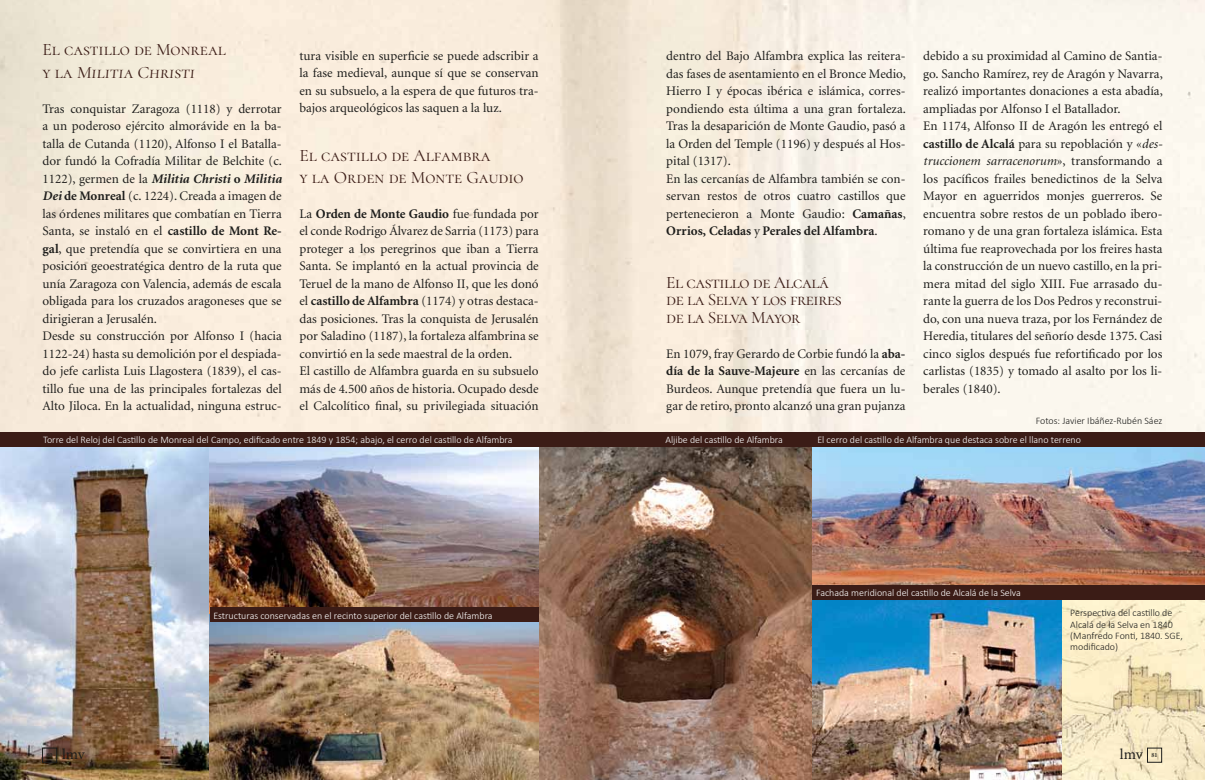
<style>
.page{position:relative;width:1205px;height:780px;background:#fff}
.page>*{position:absolute;margin:0;border:0;box-sizing:border-box;transform-origin:0 0}
.t1{font:17.5px/22.4px "Cormorant SC";color:#3b1c16}
.t2{font:17.5px/17.5px "Cormorant SC";letter-spacing:-.025em;color:#3b1c16}
.t3{font:15px "Minion Pro";letter-spacing:-.01em;color:#1d1d1b}
.t4{font:13.12px/17.5px "Minion";color:#1d1d1b}
.t5{font:300 10px "Calibri";color:#fff}
.t6{font:300 10px/11.2px "Calibri";color:#1d1d1b}
.t7{font:600 6.25px "Minion Pro";color:#1d1d1b}
.s1{font-weight:700;font-style:italic}
.s2{font-weight:700}
.s3{font-style:italic}
</style>
<div class="page">
<img style="left:0;top:0;width:1205px;height:440px">
<img style="left:539px;top:446px;width:273px;height:334px">
<img style="left:0;top:446px;width:210px;height:334px">
<img style="left:1061px;top:599px;width:144px;height:181px">
<img style="left:812px;top:440px;width:393px;height:145px">
<img style="left:812px;top:599px;width:249px;height:181px">
<img style="left:210px;top:622px;width:329px;height:158px">
<div style="left:42px;top:748px;width:15px;height:14px;border:1px solid #1d1d1b"></div>
<div style="left:1147px;top:748px;width:15px;height:14px;border:1px solid #1d1d1b"></div>
<img style="left:210px;top:446px;width:329px;height:162px">
<div style="left:0;top:432px;width:539px;height:14px;background:#3b1c16"></div>
<div style="left:210px;top:608px;width:329px;height:14px;background:#3b1c16"></div>
<div style="left:539px;top:432px;width:274px;height:14px;background:#3b1c16"></div>
<div style="left:814px;top:432px;width:391px;height:14px;background:#3b1c16"></div>
<div style="left:812px;top:585px;width:393px;height:14px;background:#3b1c16"></div>
<h1 class="t1" style="left:43px;top:38px;width:185px">El castillo de Monreal y la Militia Christi</h1>
<p class="t4" style="left:43px;top:100px;width:241px">Tras conquistar Zaragoza (1118) y derrotar a un poderoso ejército almorávide en la ba&shy;talla de Cutanda (1120), Alfonso I el Batalla&shy;dor fundó la Cofradía Militar de Belchite (c.<br>1122), germen de la <span class="s1">Militia Christi</span> <span class="s2">o</span> <span class="s1">Militia Dei</span> <span class="s2">de Monreal</span> (c. 1224). Creada a imagen de las órdenes militares que combatían en Tierra Santa, se instaló en el <span class="s2">castillo de Mont Re&shy;gal</span>, que pretendía que se convirtiera en una posición geoestratégica dentro de la ruta que unía Zaragoza con Valencia, además de escala obligada para los cruzados aragoneses que se dirigieran a Jerusalén.<br>Desde su construcción por Alfonso I (hacia 1122-24) hasta su demolición por el despiada&shy;do jefe carlista Luis Llagostera (1839), el cas&shy;tillo fue una de las principales fortalezas del Alto Jiloca. En la actualidad, ninguna estruc-</p>
<p class="t4" style="left:299px;top:47px;width:241px;text-align:justify">tura visible en superficie se puede adscribir a la fase medieval, aunque sí que se conservan en su subsuelo, a la espera de que futuros tra&shy;bajos arqueológicos las saquen a la luz.</p>
<h1 class="t1" style="left:299px;top:145px;width:226px;line-height:21.2px">El castillo de Alfambra<br>y la Orden de Monte Gaudio</h1>
<p class="t4" style="left:299px;top:205px;width:241px">La <span class="s2">Orden de Monte Gaudio</span> fue fundada por el conde Rodrigo Álvarez de Sarria (1173) para proteger a los peregrinos que iban a Tierra Santa. Se implantó en la actual provincia de Teruel de la mano de Alfonso II, que les donó el <span class="s2">castillo de Alfambra</span> (1174) y otras destaca&shy;das posiciones. Tras la conquista de Jerusalén por Saladino (1187), la fortaleza alfambrina se convirtió en la sede maestral de la orden.<br>El castillo de Alfambra guarda en su subsuelo más de 4.500 años de historia. Ocupado desde el Calcolítico final, su privilegiada situación</p>
<p class="t5" style="left:43px;top:433px;width:471px">Torre del Reloj del Castillo de Monreal del Campo, edificado entre 1849 y 1854; abajo, el cerro del castillo de Alfambra</p>
<p class="t5" style="left:213px;top:609px;width:281px">Estructuras conservadas en el recinto superior del castillo de Alfambra</p>
<p class="t4" style="left:666px;top:47px;width:241px">dentro del Bajo Alfambra explica las reitera&shy;das fases de asentamiento en el Bronce Medio, Hierro I y épocas ibérica e islámica, corres&shy;pondiendo esta última a una gran fortaleza.<br>Tras la desaparición de Monte Gaudio, pasó a la Orden del Temple (1196) y después al Hos&shy;pital (1317).<br>En las cercanías de Alfambra también se con&shy;servan restos de otros cuatro castillos que pertenecieron a Monte Gaudio: <span class="s2">Camañas</span>, <span class="s2">Orrios, Celadas</span> y <span class="s2">Perales del Alfambra</span>.</p>
<h1 class="t2" style="left:666px;top:273px;width:177px">El castillo de Alcalá de la Selva y los freires de la Selva Mayor</h1>
<p class="t4" style="left:666px;top:345px;width:241px;text-align:justify">En 1079, fray Gerardo de Corbie fundó la <span class="s2">aba&shy;día de la Sauve-Majeure</span> en las cercanías de Burdeos. Aunque pretendía que fuera un lu&shy;gar de retiro, pronto alcanzó una gran pujanza</p>
<p class="t4" style="left:923px;top:48px;width:241px">debido a su proximidad al Camino de Santia&shy;go. Sancho Ramírez, rey de Aragón y Navarra, realizó importantes donaciones a esta abadía, ampliadas por Alfonso I el Batallador.<br>En 1174, Alfonso II de Aragón les entregó el <span class="s2">castillo de Alcalá</span> para su repoblación y «<span class="s3">des&shy;truccionem sarracenorum</span>», transformando a los pacíficos frailes benedictinos de la Selva Mayor en aguerridos monjes guerreros. Se encuentra sobre restos de un poblado ibero&shy;romano y de una gran fortaleza islámica. Esta última fue reaprovechada por los freires hasta la construcción de un nuevo castillo, en la pri&shy;mera mitad del siglo XIII. Fue arrasado du&shy;rante la guerra de los Dos Pedros y reconstrui&shy;do, con una nueva traza, por los Fernández de Heredia, titulares del señorío desde 1375. Casi cinco siglos después fue refortificado por los carlistas (1835) y tomado al asalto por los li&shy;berales (1840).</p>
<p class="t6" style="left:1036px;top:415px;width:128px">Fotos: Javier Ibáñez-Rubén Sáez</p>
<p class="t5" style="left:665px;top:433px;width:119px">Aljibe del castillo de Alfambra</p>
<p class="t5" style="left:817px;top:433px;width:265px">El cerro del castillo de Alfambra que destaca sobre el llano terreno</p>
<p class="t5" style="left:816px;top:586px;width:206px">Fachada meridional del castillo de Alcalá de la Selva</p>
<p class="t6" style="left:1070px;top:607px;width:114px">Perspectiva del castillo de<br>Alcalá de la Selva en 1840 (Manfredo Fonti, 1840. SGE, modificado)</p>
<p class="t7" style="left:47px;top:750px;width:8px">80</p>
<p class="t3" style="left:62px;top:744px;width:24px">lmv</p>
<p class="t3" style="left:1120px;top:744px;width:24px">lmv</p>
<p class="t7" style="left:1151px;top:750px;width:8px">81</p>
</div>
